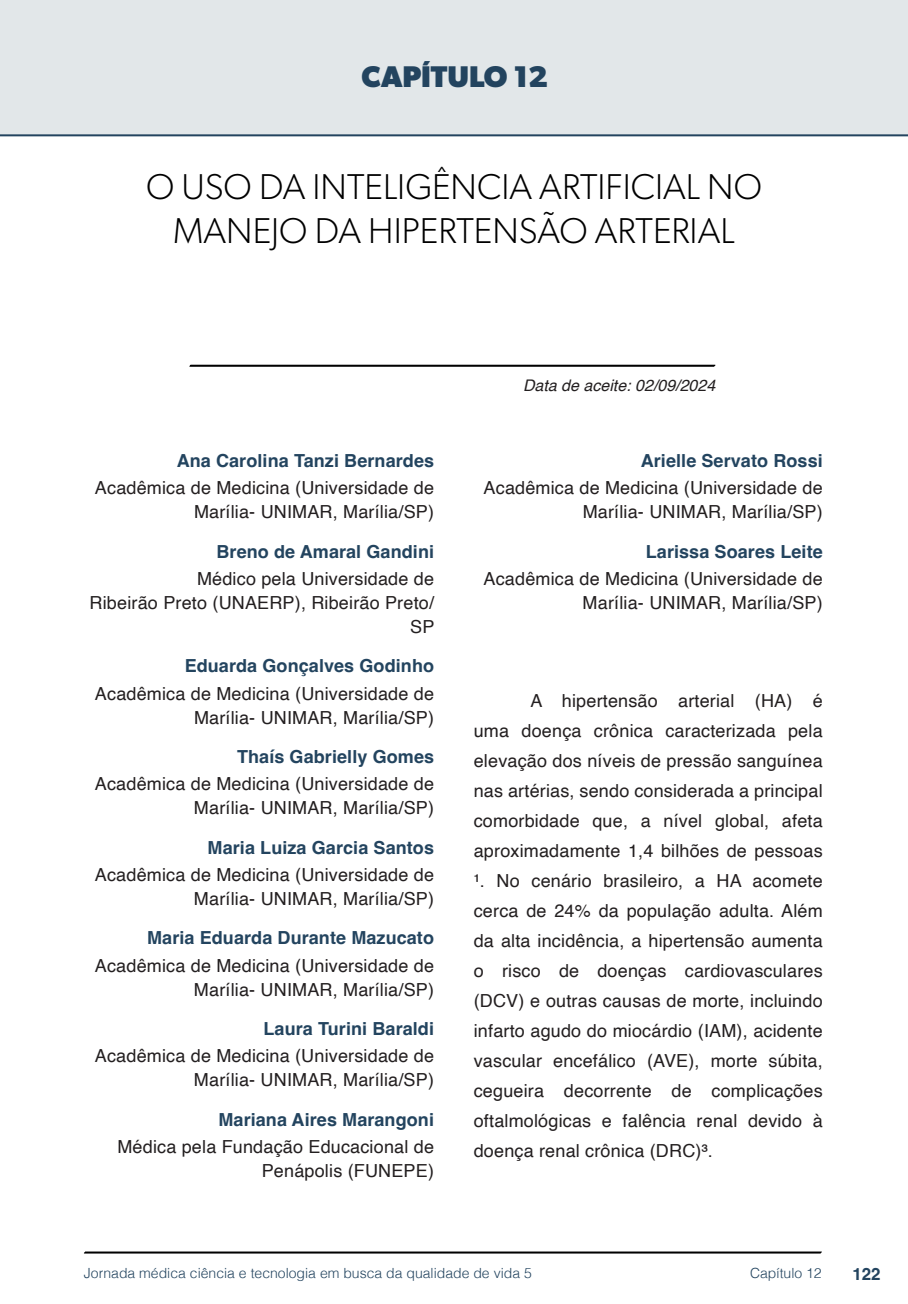
<style>
.page{position:relative;width:908px;height:1304px;background:#fff}
.page>*{position:absolute;margin:0;border:0;box-sizing:border-box;transform-origin:0 0}
.t1{font:300 36px/44px "Gibson";color:#000;text-align:center}
.t2{font:700 30px "Gibson";color:#23445f}
.t3{font:18px/30px "Helvetica";letter-spacing:.01em;color:#231f20;text-align:right}
.t4{font:700 18px "Helvetica";letter-spacing:.005em;color:#23445f}
.t5{font:700 16.8px "Helvetica";color:#23445f}
.t6{font:italic 16px "Helvetica";color:#231f20}
.t7{font:300 14px "Helvetica";color:#23445f}
</style>
<div class="page">
<svg style="left:84px;top:1251px;width:737px;height:3px"></svg>
<div style="left:0;top:0;width:907px;height:136px;background:#e2e7e9"></div>
<svg style="left:189px;top:364px;width:526px;height:3px"></svg>
<div style="left:44px;top:72px;width:68px;height:61px;background:#e2e7e9"></div>
<h2 class="t2" style="left:361px;top:58px;width:188px">CAPÍTULO 12</h2>
<h1 class="t1" style="left:146px;top:164px;width:617px">O USO DA INTELIGÊNCIA ARTIFICIAL NO<br>MANEJO DA HIPERTENSÃO ARTERIAL</h1>
<p class="t4" style="left:177px;top:450px;width:259px">Ana Carolina Tanzi Bernardes</p>
<p class="t3" style="left:95px;top:477px;width:340px;line-height:24px">Acadêmica de Medicina (Universidade de<br>Marília- UNIMAR, Marília/SP)</p>
<p class="t4" style="left:216px;top:540px;width:219px">Breno de Amaral Gandini</p>
<p class="t3" style="left:90px;top:567px;width:346px;line-height:24px">Médico pela Universidade de<br>Ribeirão Preto (UNAERP), Ribeirão Preto/<br>SP</p>
<p class="t4" style="left:184px;top:655px;width:251px">Eduarda Gonçalves Godinho</p>
<p class="t3" style="left:95px;top:682px;width:340px;line-height:24px">Acadêmica de Medicina (Universidade de<br>Marília- UNIMAR, Marília/SP)</p>
<p class="t4" style="left:237px;top:746px;width:198px">Thaís Gabrielly Gomes</p>
<p class="t3" style="left:95px;top:773px;width:340px;line-height:24px">Acadêmica de Medicina (Universidade de<br>Marília- UNIMAR, Marília/SP)</p>
<p class="t4" style="left:207px;top:836px;width:228px">Maria Luiza Garcia Santos</p>
<p class="t3" style="left:95px;top:863px;width:340px;line-height:24px">Acadêmica de Medicina (Universidade de<br>Marília- UNIMAR, Marília/SP)</p>
<p class="t4" style="left:147px;top:927px;width:288px">Maria Eduarda Durante Mazucato</p>
<p class="t3" style="left:95px;top:954px;width:340px;line-height:24px">Acadêmica de Medicina (Universidade de<br>Marília- UNIMAR, Marília/SP)</p>
<p class="t4" style="left:263px;top:1018px;width:172px">Laura Turini Baraldi</p>
<p class="t3" style="left:95px;top:1045px;width:340px;line-height:24px">Acadêmica de Medicina (Universidade de<br>Marília- UNIMAR, Marília/SP)</p>
<p class="t4" style="left:218px;top:1108px;width:217px">Mariana Aires Marangoni</p>
<p class="t3" style="left:117px;top:1135px;width:318px;line-height:24px">Médica pela Fundação Educacional de<br>Penápolis (FUNEPE)</p>
<p class="t6" style="left:523px;top:373px;width:194px">Data de aceite: 02/09/2024</p>
<p class="t4" style="left:640px;top:450px;width:183px">Arielle Servato Rossi</p>
<p class="t3" style="left:483px;top:477px;width:340px;line-height:24px">Acadêmica de Medicina (Universidade de<br>Marília- UNIMAR, Marília/SP)</p>
<p class="t4" style="left:645px;top:540px;width:178px">Larissa Soares Leite</p>
<p class="t3" style="left:483px;top:567px;width:340px;line-height:24px">Acadêmica de Medicina (Universidade de<br>Marília- UNIMAR, Marília/SP)</p>
<p class="t3" style="left:473px;top:686px;width:350px;text-align:justify;text-indent:57px">A hipertensão arterial (HA) é uma doença crônica caracterizada pela elevação dos níveis de pressão sanguínea nas artérias, sendo considerada a principal comorbidade que, a nível global, afeta aproximadamente 1,4 bilhões de pessoas ¹. No cenário brasileiro, a HA acomete cerca de 24% da população adulta. Além da alta incidência, a hipertensão aumenta o risco de doenças cardiovasculares (DCV) e outras causas de morte, incluindo infarto agudo do miocárdio (IAM), acidente vascular encefálico (AVE), morte súbita, cegueira decorrente de complicações oftalmológicas e falência renal devido à doença renal crônica (DRC)³.</p>
<p class="t7" style="left:84px;top:1261px;width:449px">Jornada médica ciência e tecnologia em busca da qualidade de vida 5</p>
<p class="t7" style="left:749px;top:1261px;width:73px">Capítulo 12</p>
<p class="t5" style="left:851px;top:1264px;width:30px">122</p>
</div>
